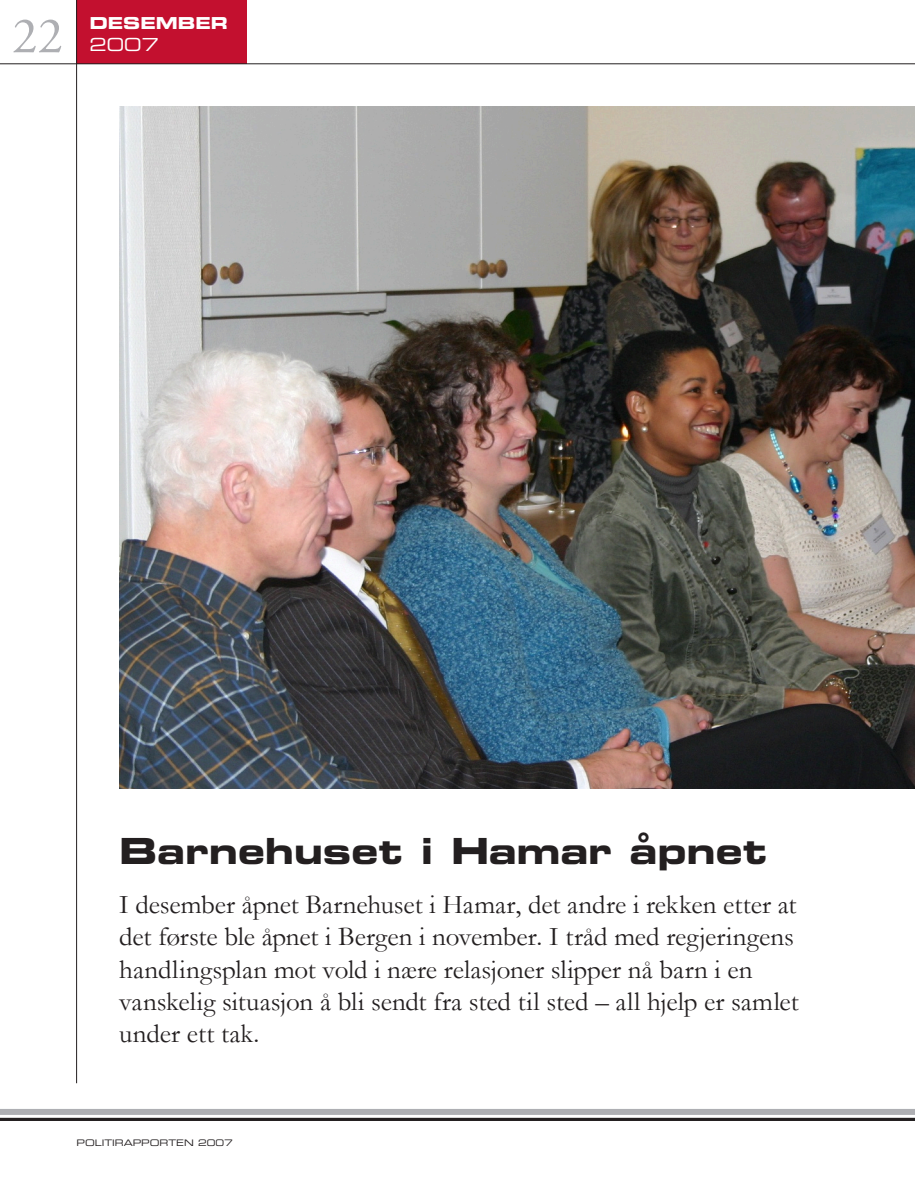
<style>
.page{position:relative;width:915px;height:1191px;background:#fff}
.page>*{position:absolute;margin:0;border:0;box-sizing:border-box;transform-origin:0 0}
.t1{font:51px "Adobe Garamond";color:#aeafb3}
.t2{font:36px "Eurostile Bold Extended Two";letter-spacing:-.005em;color:#231f20}
.t3{font:27px/32.4px "Garamond";color:#231f20}
.t4{font:18px "Eurostile Extended Two";color:#fff}
.t5{font:16.5px "Eurostile Bold Extended Two";color:#fff}
.t6{font:9px "Eurostile Extended Two";color:#231f20}
</style>
<div class="page">
<div style="left:77px;top:0;width:170px;height:64px;background:#c3102f"></div>
<hr style="left:0;top:1118px;width:914px;height:3px;background:#231f20">
<div style="left:0;top:1109px;width:914px;height:6px;background:#aeafb3"></div>
<hr style="left:0;top:1117px;width:914px;height:3px;background:#231f20">
<hr style="left:0;top:64px;width:914px;height:1px;background:#231f20">
<img style="left:119px;top:106px;width:795px;height:682px">
<hr style="left:76px;top:0;width:1px;height:1083px;background:#231f20">
<h1 class="t1" style="left:12px;top:9px;width:52px">22</h1>
<p class="t5" style="left:89px;top:12px;width:140px">DESEMBER</p>
<p class="t4" style="left:89px;top:32px;width:71px">2007</p>
<h2 class="t2" style="left:119px;top:825px;width:649px">Barnehuset i Hamar åpnet</h2>
<p class="t3" style="left:119px;top:887px;width:680px">I desember åpnet Barnehuset i Hamar, det andre i rekken etter at det første ble åpnet i Bergen i november. I tråd med regjeringens handlingsplan mot vold i nære relasjoner slipper nå barn i en vanskelig situasjon å bli sendt fra sted til sted – all hjelp er samlet under ett tak.</p>
<p class="t6" style="left:77px;top:1136px;width:158px">POLITIRAPPORTEN 2007</p>
</div>
